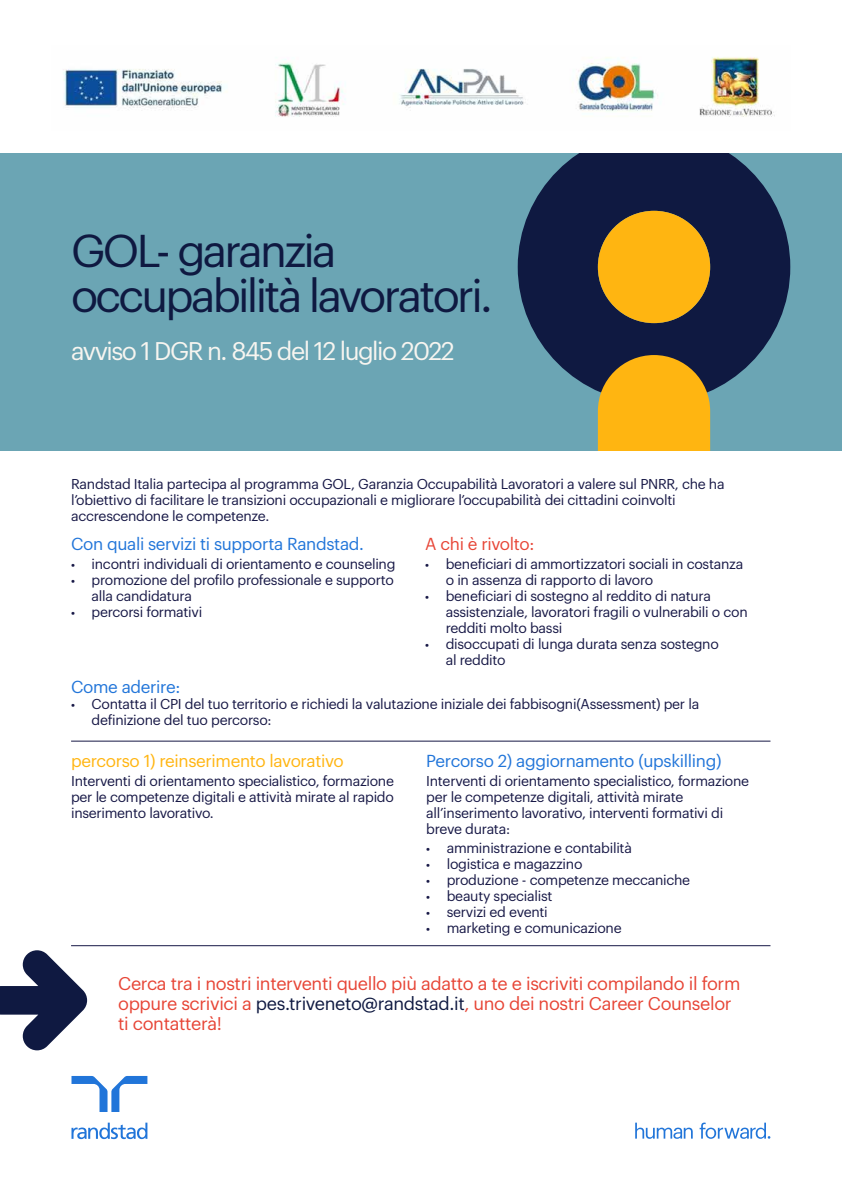
<style>
.page{position:relative;width:842px;height:1191px;background:#fff}
.page>*{position:absolute;margin:0;border:0;box-sizing:border-box;transform-origin:0 0}
.t1{font:45px/45px "Graphik LCG";letter-spacing:-.06em;color:#0f1941}
.t2{font:25px "Graphik LCG";letter-spacing:-.06em;color:#f7f5f0}
.t3{font:18px/20px "Graphik LCG";letter-spacing:-.02em;color:#e74536}
.t4{font:17px "Graphik LCG";letter-spacing:-.02em;color:#2175d9}
.t5{font:17px "Graphik LCG";letter-spacing:-.02em;color:#ffb511}
.t6{font:17px "Graphik LCG";letter-spacing:-.02em;color:#e74536}
.t7{font:14px/16px "Graphik LCG";letter-spacing:-.02em;color:#171846}
.s1{font-family:"Myriad Pro"}
.s2{color:#0f1941}
</style>
<div class="page">
<div style="left:0;top:153px;width:842px;height:365px;background:#6ba5b4"></div>
<div style="left:518px;top:131px;width:272px;height:272px;background:#0f1941;border-radius:136px"></div>
<div style="left:598px;top:211px;width:112px;height:112px;background:#ffb511;border-radius:56px"></div>
<svg style="left:598px;top:355px;width:112px;height:96px;background:#e1a117"></svg>
<div style="left:0;top:0;width:842px;height:153px;background:#fff"></div>
<div style="left:0;top:451px;width:842px;height:740px;background:#fff"></div>
<svg style="left:0;top:950px;width:87px;height:100px"></svg>
<img style="left:63px;top:57px;width:712px;height:60px">
<svg style="left:72px;top:1076px;width:75px;height:36px"></svg>
<svg style="left:72px;top:1122px;width:75px;height:17px"></svg>
<svg style="left:635px;top:1122px;width:58px;height:16px"></svg>
<svg style="left:700px;top:1122px;width:70px;height:16px"></svg>
<hr style="left:71px;top:740px;width:699px;height:1px;background:#171846">
<hr style="left:71px;top:945px;width:699px;height:1px;background:#171846">
<h1 class="t1" style="left:71px;top:224px;width:423px">GOL- garanzia occupabilità lavoratori.</h1>
<h2 class="t2" style="left:71px;top:332px;width:385px">avviso 1 DGR n. 845 del 12 luglio 2022</h2>
<p class="t7" style="left:71px;top:474px;width:655px">Randstad Italia partecipa al programma GOL, Garanzia Occupabilità Lavoratori a valere sul PNRR, che ha l’obiettivo di facilitare le transizioni occupazionali e migliorare l’occupabilità dei cittadini coinvolti accrescendone le competenze.</p>
<p class="t4" style="left:71px;top:531px;width:294px">Con quali servizi ti supporta Randstad.</p>
<p class="t7" style="left:71px;top:555px;width:326px"><span class="s1">•</span> incontri individuali di orientamento e counseling</p>
<p class="t7" style="left:92px;top:571px;width:304px;text-indent:-21px"><span class="s1">•</span> promozione del profilo professionale e supporto alla candidatura</p>
<p class="t7" style="left:71px;top:603px;width:133px"><span class="s1">•</span> percorsi formativi</p>
<p class="t6" style="left:425px;top:531px;width:111px">A chi è rivolto:</p>
<p class="t7" style="left:446px;top:555px;width:299px;text-indent:-21px"><span class="s1">•</span> beneficiari di ammortizzatori sociali in costanza o in assenza di rapporto di lavoro</p>
<p class="t7" style="left:446px;top:587px;width:304px;text-indent:-21px"><span class="s1">•</span> beneficiari di sostegno al reddito di natura assistenziale, lavoratori fragili o vulnerabili o con redditi molto bassi</p>
<p class="t7" style="left:446px;top:635px;width:275px;text-indent:-21px"><span class="s1">•</span> disoccupati di lunga durata senza sostegno al reddito</p>
<p class="t4" style="left:71px;top:673px;width:111px">Come aderire:</p>
<p class="t7" style="left:92px;top:694px;width:609px;text-indent:-21px"><span class="s1">•</span> Contatta il CPI del tuo territorio e richiedi la valutazione iniziale dei fabbisogni(Assessment) per la definizione del tuo percorso:</p>
<p class="t5" style="left:71px;top:747px;width:274px">percorso 1) reinserimento lavorativo</p>
<p class="t7" style="left:71px;top:771px;width:324px;text-align:justify">Interventi di orientamento specialistico, formazione per le competenze digitali e attività mirate al rapido inserimento lavorativo.</p>
<p class="t4" style="left:426px;top:747px;width:297px">Percorso 2) aggiornamento (upskilling)</p>
<p class="t7" style="left:426px;top:771px;width:324px">Interventi di orientamento specialistico, formazione per le competenze digitali, attività mirate all’inserimento lavorativo, interventi formativi di breve durata:</p>
<p class="t7" style="left:426px;top:838px;width:207px"><span class="s1">•</span> amministrazione e contabilità</p>
<p class="t7" style="left:426px;top:854px;width:158px"><span class="s1">•</span> logistica e magazzino</p>
<p class="t7" style="left:426px;top:870px;width:265px"><span class="s1">•</span> produzione - competenze meccaniche</p>
<p class="t7" style="left:426px;top:886px;width:128px"><span class="s1">•</span> beauty specialist</p>
<p class="t7" style="left:426px;top:902px;width:123px"><span class="s1">•</span> servizi ed eventi</p>
<p class="t7" style="left:426px;top:918px;width:197px"><span class="s1">•</span> marketing e comunicazione</p>
<p class="t3" style="left:118px;top:971px;width:624px">Cerca tra i nostri interventi quello più adatto a te e iscriviti compilando il form oppure scrivici a <span class="s2">pes.triveneto@randstad.it</span>, uno dei nostri Career Counselor ti contatterà!</p>
</div>
